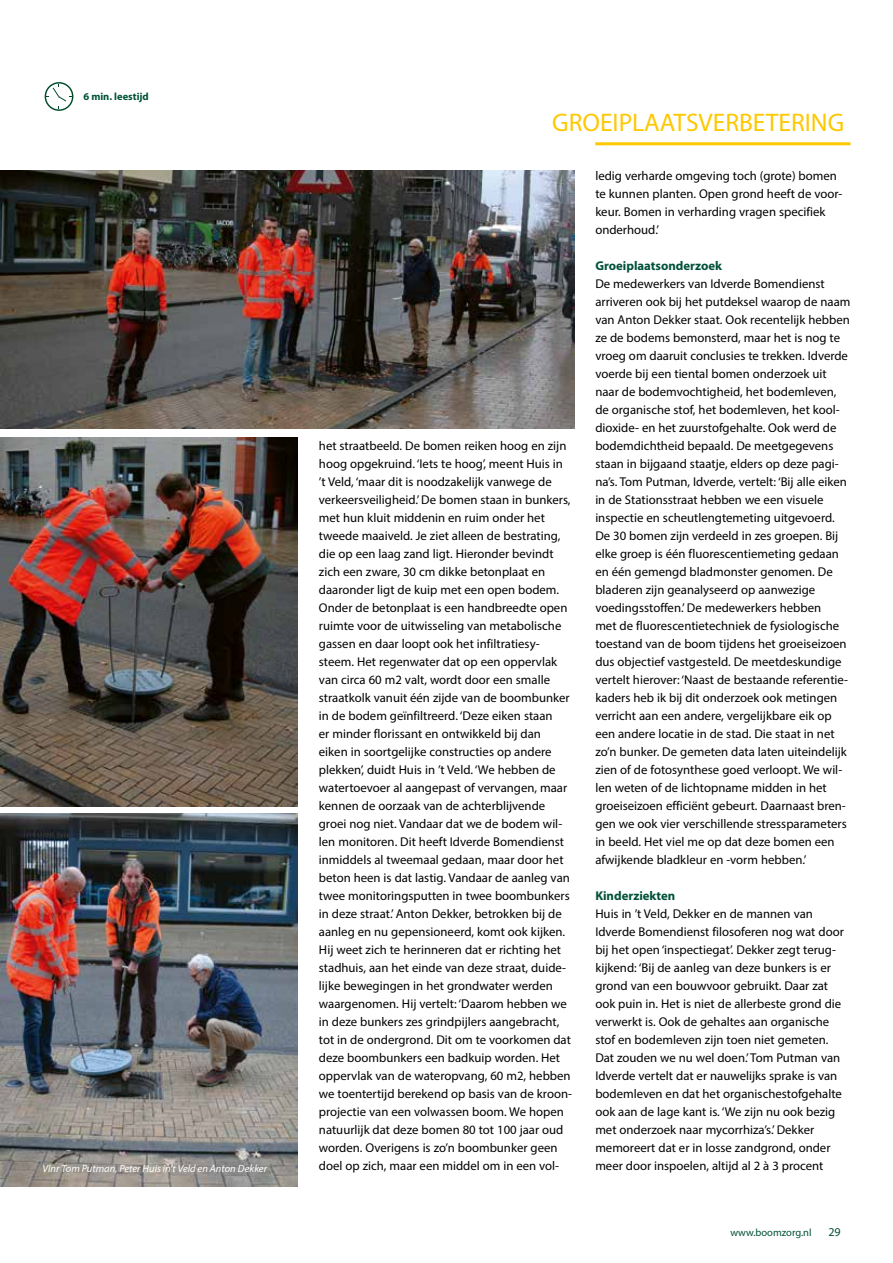
<style>
.page{position:relative;width:893px;height:1263px;background:#fff}
.page>*{position:absolute;margin:0;border:0;box-sizing:border-box;transform-origin:0 0}
.t1{font:25.5px "Myriad Pro";color:#fec800}
.t2{font:12.75px/18px "Myriad Pro";color:#000}
.t3{font:700 12.75px "Myriad Pro";color:#005139}
.t4{font:12px "Myriad Pro";color:#005139}
.t5{font:italic 10.5px "Myriad Pro";color:#fff}
.t6{font:10.5px "Myriad Pro";color:#005139}
.t7{font:700 10.5px "Myriad Pro";color:#005139}
</style>
<div class="page">
<hr style="left:595px;top:142px;width:255px;height:3px;background:#fec800">
<svg style="left:45px;top:82px;width:28px;height:29px"></svg>
<img style="left:0;top:814px;width:298px;height:372px">
<img style="left:0;top:438px;width:298px;height:369px">
<img style="left:0;top:170px;width:574px;height:259px">
<p class="t7" style="left:83px;top:90px;width:67px">6 min. leestijd</p>
<p class="t5" style="left:43px;top:1162px;width:226px">Vlnr Tom Putman, Peter Huis in't Veld en Anton Dekker</p>
<h1 class="t1" style="left:552px;top:107px;width:293px">GROEIPLAATSVERBETERING</h1>
<p class="t2" style="left:319px;top:437px;width:255px">het straatbeeld. De bomen reiken hoog en zijn hoog opgekruind. ‘Iets te hoog’, meent Huis in ’t Veld, ‘maar dit is noodzakelijk vanwege de verkeersveiligheid.’ De bomen staan in bunkers, met hun kluit middenin en ruim onder het tweede maaiveld. Je ziet alleen de bestrating, die op een laag zand ligt. Hieronder bevindt zich een zware, 30 cm dikke betonplaat en daaronder ligt de kuip met een open bodem.<br>Onder de betonplaat is een handbreedte open ruimte voor de uitwisseling van metabolische gassen en daar loopt ook het infiltratiesy&shy;steem. Het regenwater dat op een oppervlak van circa 60 m2 valt, wordt door een smalle straatkolk vanuit één zijde van de boombunker in de bodem geïnfiltreerd. ‘Deze eiken staan<br>er minder florissant en ontwikkeld bij dan eiken in soortgelijke constructies op andere plekken’, duidt Huis in ’t Veld. ‘We hebben de watertoevoer al aangepast of vervangen, maar kennen de oorzaak van de achterblijvende groei nog niet. Vandaar dat we de bodem wil&shy;len monitoren. Dit heeft Idverde Bomendienst inmiddels al tweemaal gedaan, maar door het beton heen is dat lastig. Vandaar de aanleg van twee monitoringsputten in twee boombunkers in deze straat.’ Anton Dekker, betrokken bij de aanleg en nu gepensioneerd, komt ook kijken.<br>Hij weet zich te herinneren dat er richting het stadhuis, aan het einde van deze straat, duide&shy;lijke bewegingen in het grondwater werden waargenomen. Hij vertelt: ‘Daarom hebben we in deze bunkers zes grindpijlers aangebracht, tot in de ondergrond. Dit om te voorkomen dat deze boombunkers een badkuip worden. Het oppervlak van de wateropvang, 60 m2, hebben we toentertijd berekend op basis van de kroon&shy;projectie van een volwassen boom. We hopen natuurlijk dat deze bomen 80 tot 100 jaar oud worden. Overigens is zo’n boombunker geen doel op zich, maar een middel om in een vol-</p>
<p class="t2" style="left:595px;top:167px;width:249px">ledig verharde omgeving toch (grote) bomen te kunnen planten. Open grond heeft de voor&shy;keur. Bomen in verharding vragen specifiek onderhoud.’</p>
<p class="t3" style="left:595px;top:258px;width:128px">Groeiplaatsonderzoek</p>
<p class="t2" style="left:595px;top:275px;width:257px">De medewerkers van Idverde Bomendienst arriveren ook bij het putdeksel waarop de naam van Anton Dekker staat. Ook recentelijk hebben ze de bodems bemonsterd, maar het is nog te vroeg om daaruit conclusies te trekken. Idverde voerde bij een tiental bomen onderzoek uit naar de bodemvochtigheid, het bodemleven, de organische stof, het bodemleven, het kool&shy;dioxide- en het zuurstofgehalte. Ook werd de bodemdichtheid bepaald. De meetgegevens staan in bijgaand staatje, elders op deze pagi&shy;na’s. Tom Putman, Idverde, vertelt: ‘Bij alle eiken in de Stationsstraat hebben we een visuele inspectie en scheutlengtemeting uitgevoerd.<br>De 30 bomen zijn verdeeld in zes groepen. Bij elke groep is één fluorescentiemeting gedaan en één gemengd bladmonster genomen. De bladeren zijn geanalyseerd op aanwezige voedingsstoffen.’ De medewerkers hebben<br>met de fluorescentietechniek de fysiologische toestand van de boom tijdens het groeiseizoen dus objectief vastgesteld. De meetdeskundige vertelt hierover: ‘Naast de bestaande referentie&shy;kaders heb ik bij dit onderzoek ook metingen verricht aan een andere, vergelijkbare eik op een andere locatie in de stad. Die staat in net zo’n bunker. De gemeten data laten uiteindelijk zien of de fotosynthese goed verloopt. We wil&shy;len weten of de lichtopname midden in het groeiseizoen efficiënt gebeurt. Daarnaast bren&shy;gen we ook vier verschillende stressparameters in beeld. Het viel me op dat deze bomen een afwijkende bladkleur en -vorm hebben.’</p>
<p class="t3" style="left:595px;top:888px;width:81px">Kinderziekten</p>
<p class="t2" style="left:595px;top:905px;width:250px">Huis in ’t Veld, Dekker en de mannen van Idverde Bomendienst filosoferen nog wat door bij het open ‘inspectiegat’. Dekker zegt terug&shy;kijkend: ‘Bij de aanleg van deze bunkers is er grond van een bouwvoor gebruikt. Daar zat ook puin in. Het is niet de allerbeste grond die verwerkt is. Ook de gehaltes aan organische stof en bodemleven zijn toen niet gemeten.<br>Dat zouden we nu wel doen.’ Tom Putman van Idverde vertelt dat er nauwelijks sprake is van bodemleven en dat het organischestofgehalte ook aan de lage kant is. ‘We zijn nu ook bezig met onderzoek naar mycorrhiza’s.’ Dekker memoreert dat er in losse zandgrond, onder meer door inspoelen, altijd al 2 à 3 procent</p>
<p class="t6" style="left:730px;top:1226px;width:83px">www.boomzorg.nl</p>
<p class="t4" style="left:828px;top:1224px;width:14px">29</p>
</div>
